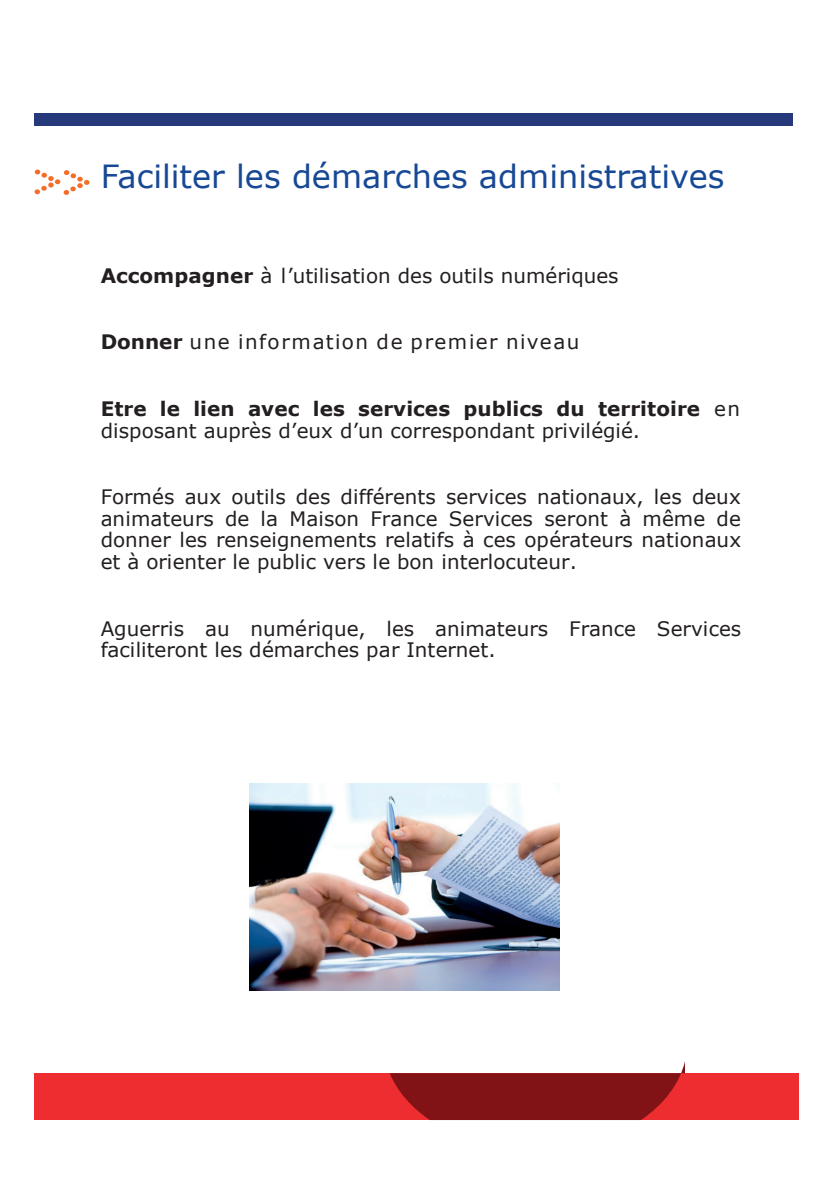
<style>
.page{position:relative;width:840px;height:1191px;background:#fff}
.page>*{position:absolute;margin:0;border:0;box-sizing:border-box;transform-origin:0 0}
.t1{font:32px "Verdana";color:#174895}
.t2{font:20px/21.4px "Verdana";letter-spacing:.005em;color:#231f20}
.t3{font:20px "Verdana";letter-spacing:.075em;color:#231f20}
.s1{font-weight:700}
</style>
<div class="page">
<div style="left:35px;top:113px;width:757px;height:12px;background:#26397b"></div>
<svg style="left:35px;top:169px;width:54px;height:26px"></svg>
<img style="left:249px;top:783px;width:310px;height:207px">
<div style="left:35px;top:1073px;width:763px;height:46px;background:#ee2d30"></div>
<svg style="left:389px;top:1065px;width:295px;height:55px"></svg>
<h1 class="t1" style="left:101px;top:154px;width:625px">Faciliter les démarches administratives</h1>
<p class="t2" style="left:101px;top:264px;width:519px"><span class="s1">Accompagner</span> à l’utilisation des outils numériques</p>
<p class="t3" style="left:101px;top:328px;width:480px"><span class="s1">Donner</span> une information de premier niveau</p>
<p class="t2" style="left:101px;top:398px;width:640px"><span class="s1">Etre le lien avec les services publics du territoire</span> en disposant auprès d’eux d’un correspondant privilégié.</p>
<p class="t2" style="left:101px;top:486px;width:641px;text-align:justify">Formés aux outils des différents services nationaux, les deux animateurs de la Maison France Services seront à même de donner les renseignements relatifs à ces opérateurs nationaux et à orienter le public vers le bon interlocuteur.</p>
<p class="t2" style="left:101px;top:617px;width:641px">Aguerris au numérique, les animateurs France Services faciliteront les démarches par Internet.</p>
</div>
